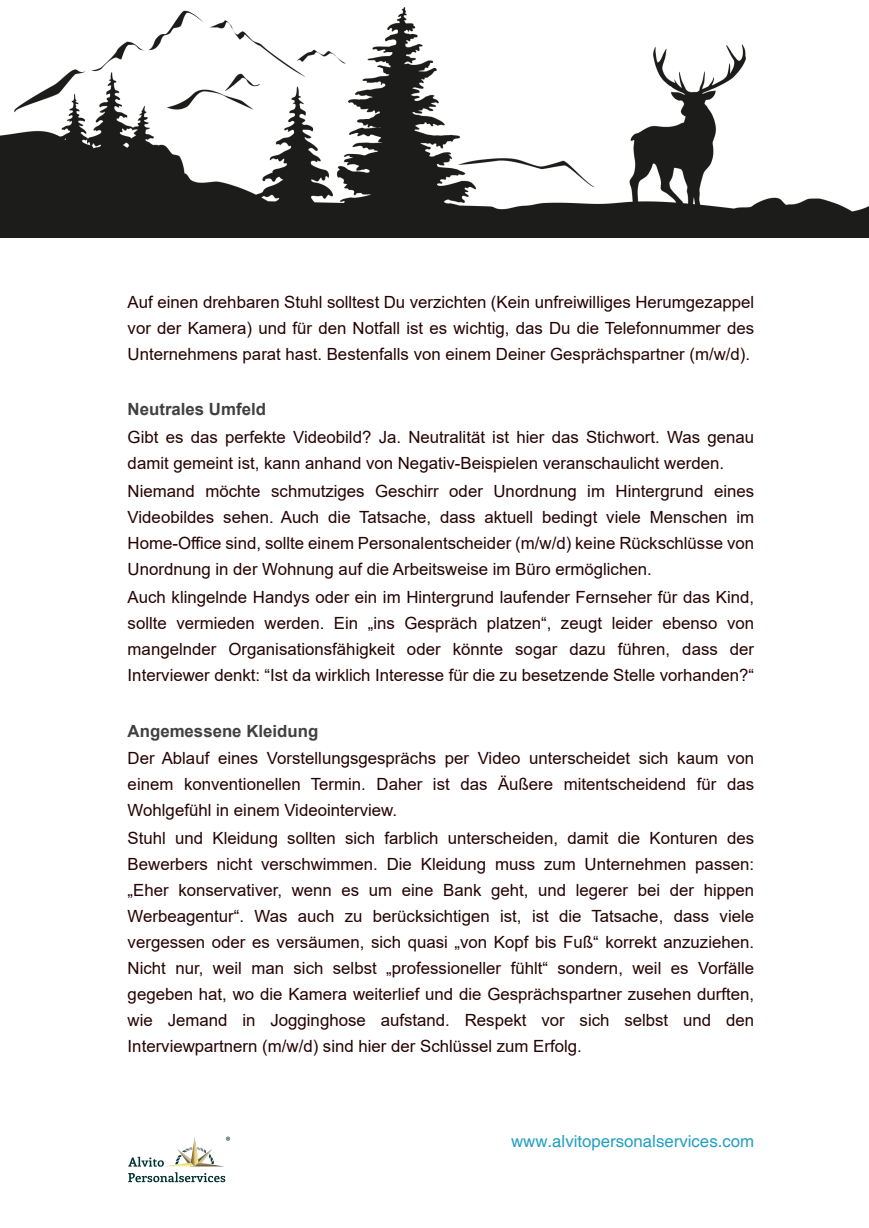
<style>
.page{position:relative;width:869px;height:1228px;background:#fff}
.page>*{position:absolute;margin:0;border:0;box-sizing:border-box;transform-origin:0 0}
.t1{font:16.8px/26px "Arial";color:#260202;text-align:justify}
.t2{font:700 16.8px "Arial";color:#404040}
.t3{font:16.8px "Helvetica";color:#249fc1}
</style>
<div class="page">
<img style="left:0;top:7px;width:868px;height:230px">
<img style="left:193px;top:1137px;width:4px;height:10px">
<img style="left:169px;top:1164px;width:52px;height:2px">
<svg style="left:175px;top:1147px;width:39px;height:17px"></svg>
<svg style="left:128px;top:1157px;width:36px;height:9px"></svg>
<svg style="left:128px;top:1172px;width:97px;height:10px"></svg>
<svg style="left:226px;top:1136px;width:4px;height:5px"></svg>
<p class="t1" style="left:128px;top:290px;width:627px">Auf einen drehbaren Stuhl solltest Du verzichten (Kein unfreiwilliges Herumgezappel vor der Kamera) und für den Notfall ist es wichtig, das Du die Telefonnummer des Unternehmens parat hast. Bestenfalls von einem Deiner Gesprächspartner (m/w/d).</p>
<p class="t2" style="left:128px;top:403px;width:140px">Neutrales Umfeld</p>
<p class="t1" style="left:128px;top:426px;width:627px">Gibt es das perfekte Videobild? Ja. Neutralität ist hier das Stichwort. Was genau damit gemeint ist, kann anhand von Negativ-Beispielen veranschaulicht werden.</p>
<p class="t1" style="left:128px;top:480px;width:627px">Niemand möchte schmutziges Geschirr oder Unordnung im Hintergrund eines Videobildes sehen. Auch die Tatsache, dass aktuell bedingt viele Menschen im Home-Office sind, sollte einem Personalentscheider (m/w/d) keine Rückschlüsse von Unordnung in der Wohnung auf die Arbeitsweise im Büro ermöglichen.</p>
<p class="t1" style="left:128px;top:585px;width:627px">Auch klingelnde Handys oder ein im Hintergrund laufender Fernseher für das Kind, sollte vermieden werden. Ein „ins Gespräch platzen“, zeugt leider ebenso von mangelnder Organisationsfähigkeit oder könnte sogar dazu führen, dass der Interviewer denkt: “Ist da wirklich Interesse für die zu besetzende Stelle vorhanden?“</p>
<p class="t2" style="left:128px;top:724px;width:192px">Angemessene Kleidung</p>
<p class="t1" style="left:128px;top:747px;width:627px">Der Ablauf eines Vorstellungsgesprächs per Video unterscheidet sich kaum von einem konventionellen Termin. Daher ist das Äußere mitentscheidend für das Wohlgefühl in einem Videointerview.</p>
<p class="t1" style="left:128px;top:827px;width:627px">Stuhl und Kleidung sollten sich farblich unterscheiden, damit die Konturen des Bewerbers nicht verschwimmen. Die Kleidung muss zum Unternehmen passen: „Eher konservativer, wenn es um eine Bank geht, und legerer bei der hippen Werbeagentur“. Was auch zu berücksichtigen ist, ist die Tatsache, dass viele vergessen oder es versäumen, sich quasi „von Kopf bis Fuß“ korrekt anzuziehen.<br>Nicht nur, weil man sich selbst „professioneller fühlt“ sondern, weil es Vorfälle gegeben hat, wo die Kamera weiterlief und die Gesprächspartner zusehen durften, wie Jemand in Jogginghose aufstand. Respekt vor sich selbst und den Interviewpartnern (m/w/d) sind hier der Schlüssel zum Erfolg.</p>
<p class="t3" style="left:511px;top:1134px;width:244px">www.alvitopersonalservices.com</p>
</div>
